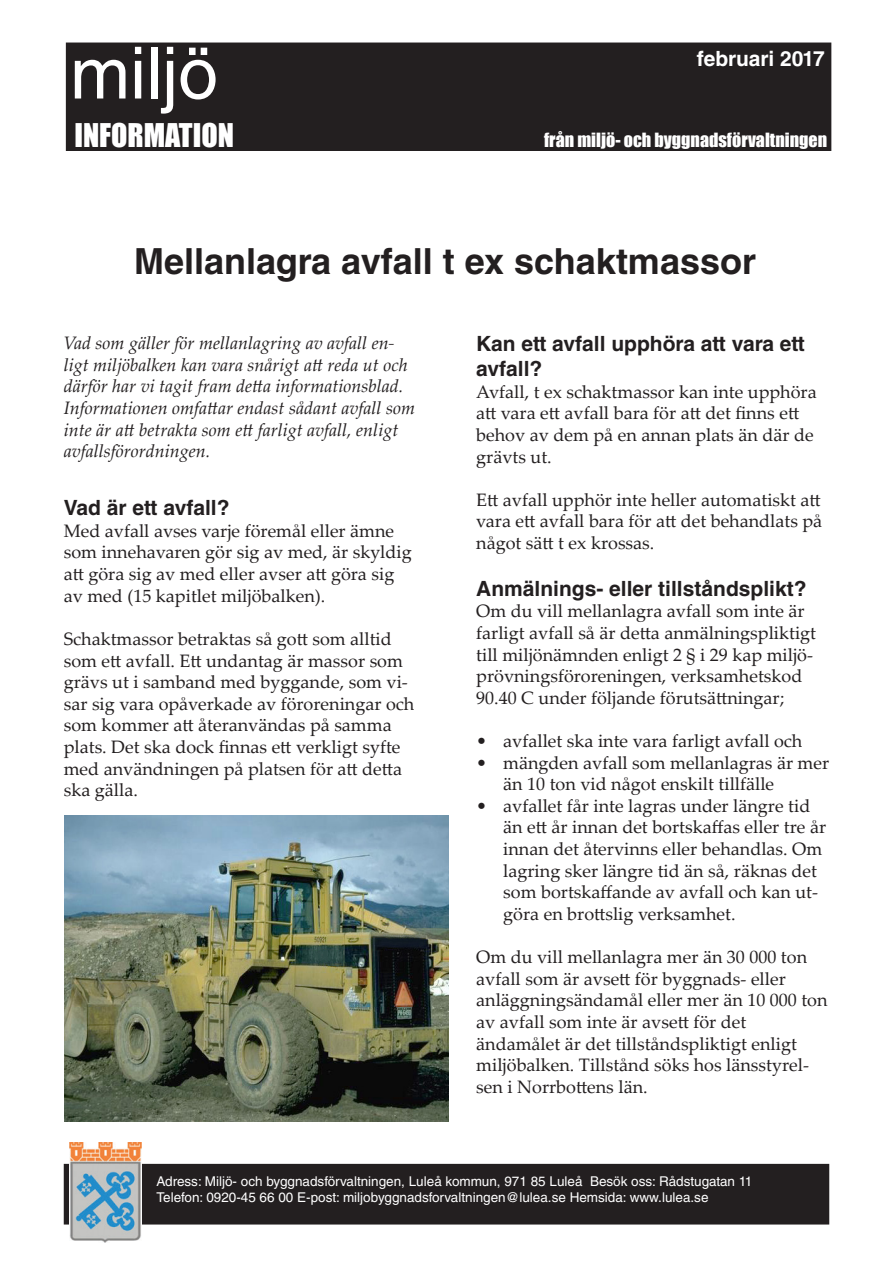
<style>
.page{position:relative;width:893px;height:1263px;background:#fff}
.page>*{position:absolute;margin:0;border:0;box-sizing:border-box;transform-origin:0 0}
.t1{font:72px "Helvetica LT Std";color:#fff}
.t2{font:700 36px "Helvetica LT Std";color:#231f20}
.t3{font:30px "Impact";color:#fff}
.t4{font:700 21px/25.2px "Helvetica LT Std";color:#231f20}
.t5{font:700 21px "Helvetica LT Std";letter-spacing:-.005em;color:#fff}
.t6{font:18px/21.6px "Palatino Linotype";color:#231f20}
.t7{font:italic 18px/21.6px "Palatino Linotype";color:#231f20}
.t8{font:18px "Impact";color:#fff}
.t9{font:13.5px/16.2px "Helvetica LT Std";color:#fff}
</style>
<div class="page">
<img style="left:65px;top:815px;width:384px;height:307px">
<div style="left:67px;top:43px;width:764px;height:107px;background:#231f20"></div>
<div style="left:66px;top:43px;width:765px;height:108px;border:2px solid #231f20"></div>
<div style="left:64px;top:1164px;width:764px;height:60px;background:#231f20"></div>
<img style="left:70px;top:1143px;width:72px;height:100px">
<h1 class="t1" style="left:70px;top:31px;width:149px">miljö</h1>
<p class="t5" style="left:697px;top:46px;width:129px">februari 2017</p>
<h3 class="t3" style="left:74px;top:112px;width:161px">INFORMATION</h3>
<p class="t8" style="left:544px;top:126px;width:285px">från miljö- och byggnadsförvaltningen</p>
<h2 class="t2" style="left:134px;top:239px;width:623px">Mellanlagra avfall t ex schaktmassor</h2>
<p class="t7" style="left:64px;top:331px;width:353px">Vad som gäller för mellanlagring av avfall en&shy;ligt miljöbalken kan vara snårigt att reda ut och därför har vi tagit fram detta informationsblad.<br>Informationen omfattar endast sådant avfall som inte är att betrakta som ett farligt avfall, enligt avfallsförordningen.</p>
<p class="t4" style="left:64px;top:495px;width:167px">Vad är ett avfall?</p>
<p class="t6" style="left:64px;top:519px;width:349px">Med avfall avses varje föremål eller ämne som innehavaren gör sig av med, är skyldig att göra sig av med eller avser att göra sig av med (15 kapitlet miljöbalken).</p>
<p class="t6" style="left:64px;top:627px;width:352px">Schaktmassor betraktas så gott som alltid som ett avfall. Ett undantag är massor som grävs ut i samband med byggande, som vi&shy;sar sig vara opåverkade av föroreningar och som kommer att återanvändas på samma plats. Det ska dock finnas ett verkligt syfte med användningen på platsen för att detta ska gälla.</p>
<p class="t4" style="left:476px;top:331px;width:330px">Kan ett avfall upphöra att vara ett avfall?</p>
<p class="t6" style="left:476px;top:380px;width:342px">Avfall, t ex schaktmassor kan inte upphöra att vara ett avfall bara för att det finns ett behov av dem på en annan plats än där de grävts ut.</p>
<p class="t6" style="left:476px;top:488px;width:348px;text-align:justify">Ett avfall upphör inte heller automatiskt att vara ett avfall bara för att det behandlats på något sätt t ex krossas.</p>
<p class="t4" style="left:476px;top:575px;width:332px">Anmälnings- eller tillståndsplikt?</p>
<p class="t6" style="left:476px;top:600px;width:341px">Om du vill mellanlagra avfall som inte är farligt avfall så är detta anmälningspliktigt till miljönämnden enligt 2 § i 29 kap miljö&shy;prövningsföroreningen, verksamhetskod 90.40 C under följande förutsättningar;</p>
<p class="t6" style="left:476px;top:729px;width:328px">• avfallet ska inte vara farligt avfall och</p>
<p class="t6" style="left:503px;top:751px;width:327px;text-indent:-27px">• mängden avfall som mellanlagras är mer än 10 ton vid något enskilt tillfälle</p>
<p class="t6" style="left:503px;top:794px;width:324px;text-indent:-27px">• avfallet får inte lagras under längre tid än ett år innan det bortskaffas eller tre år innan det återvinns eller behandlas. Om lagring sker längre tid än så, räknas det som bortskaffande av avfall och kan ut&shy;göra en brottslig verksamhet.</p>
<p class="t6" style="left:476px;top:945px;width:353px">Om du vill mellanlagra mer än 30 000 ton avfall som är avsett för byggnads- eller anläggningsändamål eller mer än 10 000 ton av avfall som inte är avsett för det ändamålet är det tillståndspliktigt enligt miljöbalken. Tillstånd söks hos länsstyrel&shy;sen i Norrbottens län.</p>
<p class="t9" style="left:157px;top:1173px;width:597px">Adress: Miljö- och byggnadsförvaltningen, Luleå kommun, 971 85 Luleå Besök oss: Rådstugatan 11<br>Telefon: 0920-45 66 00 E-post: miljobyggnadsforvaltningen@lulea.se Hemsida: www.lulea.se</p>
</div>
